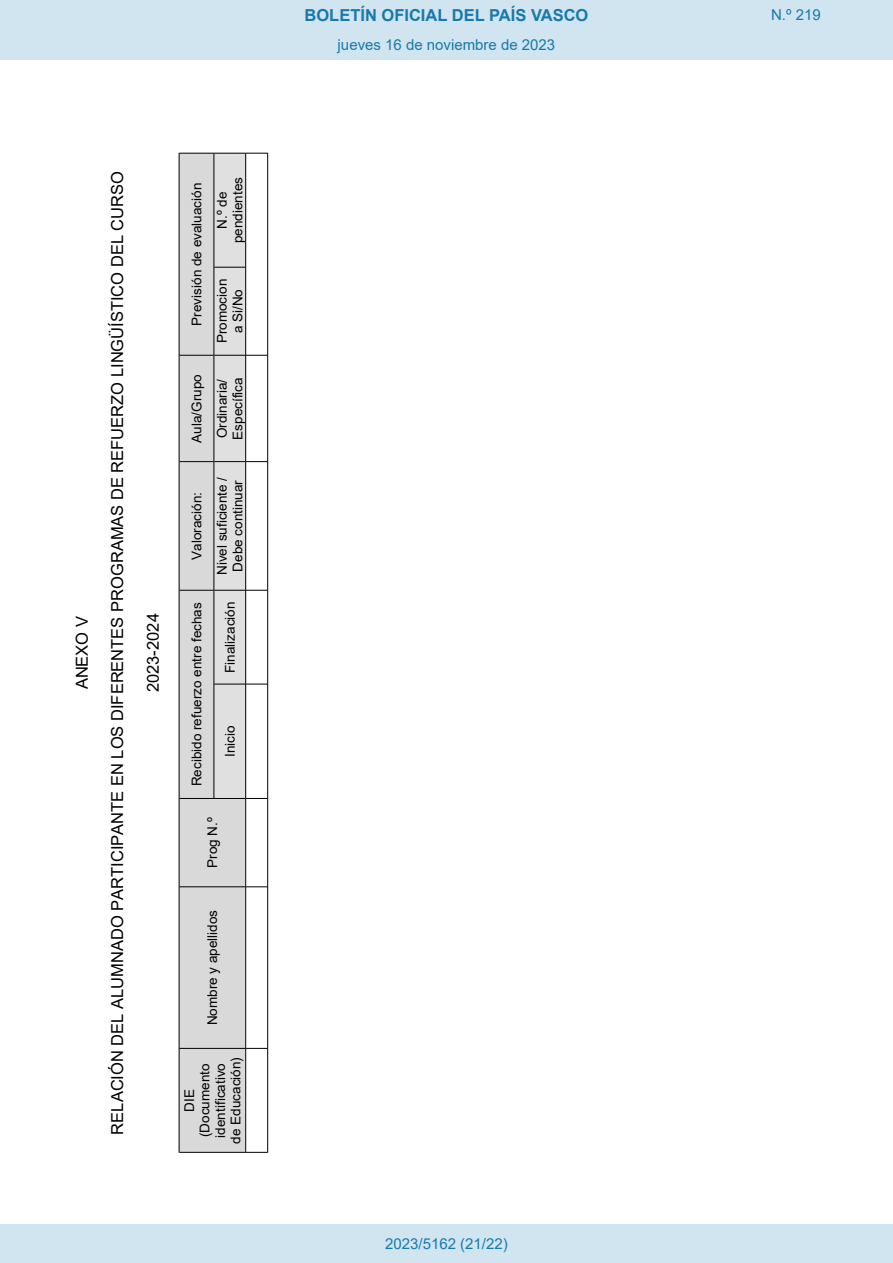
<style>
.page{position:relative;width:893px;height:1263px;background:#fff}
.page>*{position:absolute;margin:0;border:0;box-sizing:border-box;transform-origin:0 0}
.t1{font:16.5px/35.4px "Arial";color:#000;text-align:center}
.t2{font:700 16.5px "Arial";color:#1879ad}
.Paginacion_Centro{font:15px "Arial";color:#1879ad}
.t3{font:13.5px/15.5px "Arial";color:#000;text-align:center}
</style>
<div class="page">
<div style="left:179px;top:591px;width:35px;height:207px;background:#d9d9d9"></div>
<div style="left:179px;top:462px;width:35px;height:128px;background:#d9d9d9"></div>
<div style="left:179px;top:356px;width:35px;height:105px;background:#d9d9d9"></div>
<div style="left:179px;top:154px;width:35px;height:201px;background:#d9d9d9"></div>
<div style="left:179px;top:1049px;width:66px;height:103px;background:#d9d9d9"></div>
<div style="left:179px;top:887px;width:66px;height:161px;background:#d9d9d9"></div>
<div style="left:179px;top:799px;width:66px;height:87px;background:#d9d9d9"></div>
<div style="left:214px;top:684px;width:31px;height:114px;background:#e0e0e0"></div>
<div style="left:214px;top:591px;width:31px;height:93px;background:#e0e0e0"></div>
<div style="left:214px;top:462px;width:31px;height:128px;background:#e0e0e0"></div>
<div style="left:214px;top:356px;width:31px;height:105px;background:#e0e0e0"></div>
<div style="left:214px;top:268px;width:31px;height:87px;background:#e0e0e0"></div>
<div style="left:214px;top:154px;width:31px;height:113px;background:#e0e0e0"></div>
<hr style="left:179px;top:1152px;width:88px;height:1px;background:#000">
<hr style="left:179px;top:1048px;width:66px;height:1px;background:#000">
<svg style="left:246px;top:1048px;width:21px;height:1px"></svg>
<hr style="left:179px;top:886px;width:66px;height:1px;background:#000">
<svg style="left:246px;top:886px;width:21px;height:1px"></svg>
<hr style="left:179px;top:798px;width:66px;height:1px;background:#000">
<svg style="left:246px;top:798px;width:21px;height:1px"></svg>
<hr style="left:179px;top:590px;width:35px;height:1px;background:#000">
<hr style="left:214px;top:590px;width:31px;height:1px;background:#000">
<svg style="left:246px;top:590px;width:21px;height:1px"></svg>
<hr style="left:179px;top:461px;width:35px;height:1px;background:#000">
<hr style="left:214px;top:461px;width:31px;height:1px;background:#000">
<svg style="left:246px;top:461px;width:21px;height:1px"></svg>
<hr style="left:179px;top:355px;width:35px;height:1px;background:#000">
<hr style="left:214px;top:355px;width:31px;height:1px;background:#000">
<svg style="left:246px;top:355px;width:21px;height:1px"></svg>
<hr style="left:179px;top:153px;width:88px;height:1px;background:#000">
<hr style="left:214px;top:684px;width:31px;height:1px;background:#000">
<svg style="left:246px;top:684px;width:21px;height:1px"></svg>
<hr style="left:214px;top:267px;width:31px;height:1px;background:#000">
<hr style="left:179px;top:153px;width:1px;height:1000px;background:#000">
<hr style="left:214px;top:154px;width:1px;height:644px;background:#000">
<hr style="left:245px;top:154px;width:1px;height:998px;background:#000">
<hr style="left:267px;top:153px;width:1px;height:1000px;background:#000">
<div style="left:0;top:0;width:893px;height:60px;background:#d0e5f0"></div>
<div style="left:0;top:1225px;width:893px;height:38px;background:#d0e5f0"></div>
<p class="t1" style="left:64px;top:1134px;width:965px;rotate:-90deg">ANEXO V<br>RELACIÓN DEL ALUMNADO PARTICIPANTE EN LOS DIFERENTES PROGRAMAS DE REFUERZO LINGÜÍSTICO DEL CURSO<br>2023-2024</p>
<p class="t3" style="left:189px;top:325px;width:144px;rotate:-90deg">Previsión de evaluación</p>
<p class="t3" style="left:189px;top:443px;width:70px;rotate:-90deg">Aula/Grupo</p>
<p class="t3" style="left:214px;top:243px;width:68px;rotate:-90deg">N.º de pendientes</p>
<p class="t3" style="left:214px;top:343px;width:66px;rotate:-90deg">Promocion a Si/No</p>
<p class="t3" style="left:214px;top:440px;width:64px;text-align:left;rotate:-90deg">Ordinaria/<br>Específica</p>
<p class="t3" style="left:189px;top:560px;width:69px;rotate:-90deg">Valoración:</p>
<p class="t3" style="left:189px;top:786px;width:185px;rotate:-90deg">Recibido refuerzo entre fechas</p>
<p class="t3" style="left:214px;top:575px;width:100px;text-align:left;rotate:-90deg">Nivel suficiente /<br>Debe continuar</p>
<p class="t3" style="left:222px;top:673px;width:73px;rotate:-90deg">Finalización</p>
<p class="t3" style="left:222px;top:757px;width:33px;rotate:-90deg">Inicio</p>
<p class="t3" style="left:205px;top:868px;width:52px;rotate:-90deg">Prog N.º</p>
<p class="t3" style="left:205px;top:1025px;width:117px;rotate:-90deg">Nombre y apellidos</p>
<p class="t3" style="left:181px;top:1143px;width:88px;rotate:-90deg">DIE (Documento identificativo de Educación)</p>
<p class="t2" style="left:305px;top:3px;width:285px">BOLETÍN OFICIAL DEL PAÍS VASCO</p>
<p class="Paginacion_Centro" style="left:771px;top:5px;width:51px">N.º 219</p>
<p class="Paginacion_Centro" style="left:338px;top:35px;width:219px">jueves 16 de noviembre de 2023</p>
<p class="Paginacion_Centro" style="left:385px;top:1234px;width:124px">2023/5162 (21/22)</p>
</div>
